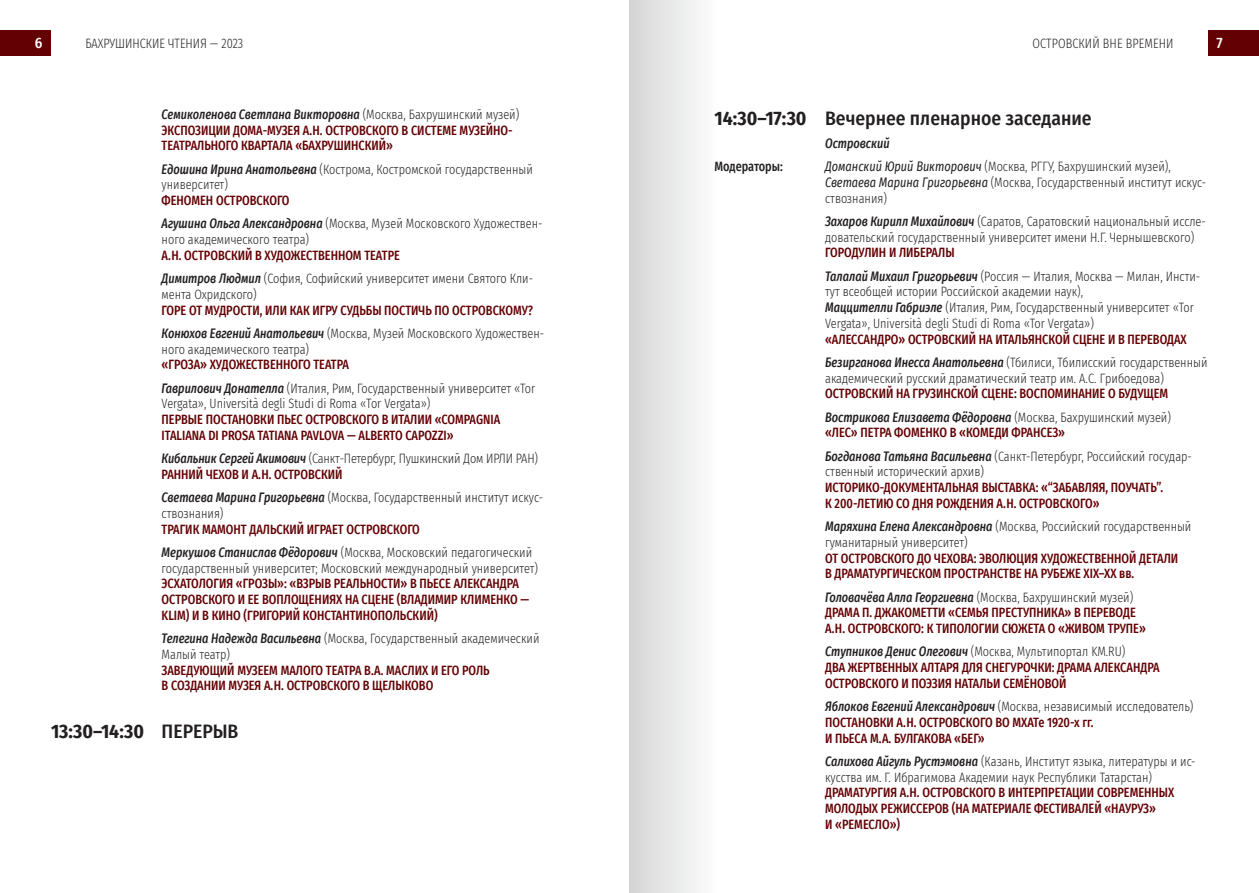
<style>
.page{position:relative;width:1259px;height:893px;background:#fff}
.page>*{position:absolute;margin:0;border:0;box-sizing:border-box;transform-origin:0 0}
.t1{font:500 19.5px "Fira Sans Condensed";color:#231f20}
.t2{font:700 19.5px "Fira Sans Condensed";color:#231f20}
.t3{font:500 15px "Fira Sans Condensed";color:#fff}
.t4{font:300 13.5px/15.8px "Fira Sans Condensed";color:#231f20;scale:.9 1}
.t5{font:500 13.5px/15.8px "Fira Sans Condensed";color:#630003;scale:.9 1}
.t6{font:500 13.5px "Fira Sans Condensed";letter-spacing:-.005em;color:#231f20;scale:.9 1}
.t7{font:italic 500 13.5px "Fira Sans Condensed";color:#231f20;scale:.9 1}
.s1{font-style:italic;color:#231f20}
.s2{font-weight:300;color:#231f20}
.s3{font-weight:500;font-style:italic}
.s4{font-weight:500;color:#630003}
.s5{font-weight:500}
.s6{font-weight:700}
.s7{font-weight:400;font-style:italic}
</style>
<div class="page">
<div style="left:0;top:30px;width:50px;height:26px;background:#630003"></div>
<div style="left:1208px;top:30px;width:51px;height:26px;background:#630003"></div>
<div style="left:629px;top:0;width:88px;height:893px;background:linear-gradient(to right,#d5d5d5,#fdfdfd)"></div>
<p class="t3" style="left:35px;top:31px;width:9px">6</p>
<p class="t4" style="left:85px;top:35px;width:177px">БАХРУШИНСКИЕ ЧТЕНИЯ — 2023</p>
<p class="t4" style="left:1032px;top:35px;width:158px">ОСТРОВСКИЙ ВНЕ ВРЕМЕНИ</p>
<p class="t3" style="left:1216px;top:31px;width:8px">7</p>
<p class="t5" style="left:162px;top:106px;width:399px"><span class="s1">Семиколенова Светлана Викторовна</span> <span class="s2">(Москва, Бахрушинский музей)<br></span>ЭКСПОЗИЦИИ ДОМА-МУЗЕЯ А.Н. ОСТРОВСКОГО В СИСТЕМЕ МУЗЕЙНО-<br>ТЕАТРАЛЬНОГО КВАРТАЛА «БАХРУШИНСКИЙ»</p>
<p class="t4" style="left:162px;top:161px;width:414px"><span class="s3">Едошина Ирина Анатольевна</span> (Кострома, Костромской государственный университет)</p>
<p class="t4" style="left:162px;top:189px;width:425px;line-height:23.2px"><span class="s4">ФЕНОМЕН ОСТРОВСКОГО<br></span><span class="s3">Агушина Ольга Александровна</span> (Москва, Музей Московского Художествен-</p>
<p class="t4" style="left:162px;top:232px;width:165px">ного академического театра)</p>
<p class="t4" style="left:162px;top:244px;width:414px;line-height:23.2px"><span class="s4">А.Н. ОСТРОВСКИЙ В ХУДОЖЕСТВЕННОМ ТЕАТРЕ<br></span><span class="s3">Димитров Людмил</span> (София, Софийский университет имени Святого Кли-</p>
<p class="t4" style="left:162px;top:286px;width:107px">мента Охридского)</p>
<p class="t5" style="left:162px;top:298px;width:426px;line-height:23.2px">ГОРЕ ОТ МУДРОСТИ, ИЛИ КАК ИГРУ СУДЬБЫ ПОСТИЧЬ ПО ОСТРОВСКОМУ?<br><span class="s1">Конюхов Евгений Анатольевич</span> <span class="s2">(Москва, Музей Московского Художествен-</span></p>
<p class="t4" style="left:162px;top:341px;width:165px">ного академического театра)</p>
<p class="t4" style="left:162px;top:353px;width:417px;line-height:23.2px"><span class="s4">«ГРОЗА» ХУДОЖЕСТВЕННОГО ТЕАТРА<br></span><span class="s3">Гаврилович Донателла</span> (Италия, Рим, Государственный университет «Tor</p>
<p class="t4" style="left:162px;top:396px;width:300px">Vergata», Università degli Studi di Roma «Tor Vergata»)</p>
<p class="t5" style="left:162px;top:411px;width:378px">ПЕРВЫЕ ПОСТАНОВКИ ПЬЕС ОСТРОВСКОГО В ИТАЛИИ «COMPAGNIA<br>ITALIANA DI PROSA TATIANA PAVLOVA — ALBERTO CAPOZZI»</p>
<p class="t4" style="left:162px;top:451px;width:420px"><span class="s3">Кибальник Сергей Акимович</span> (Санкт-Петербург, Пушкинский Дом ИРЛИ РАН)<br><span class="s4">РАННИЙ ЧЕХОВ И А.Н. ОСТРОВСКИЙ</span></p>
<p class="t4" style="left:162px;top:490px;width:425px"><span class="s3">Светаева Марина Григорьевна</span> (Москва, Государственный институт искус&shy;ствознания)</p>
<p class="t5" style="left:162px;top:517px;width:413px;line-height:23.2px">ТРАГИК МАМОНТ ДАЛЬСКИЙ ИГРАЕТ ОСТРОВСКОГО<br><span class="s1">Меркушов Станислав Фёдорович</span> <span class="s2">(Москва, Московский педагогический</span></p>
<p class="t4" style="left:162px;top:560px;width:420px">государственный университет; Московский международный университет)</p>
<p class="t5" style="left:162px;top:575px;width:410px">ЭСХАТОЛОГИЯ «ГРОЗЫ»: «ВЗРЫВ РЕАЛЬНОСТИ» В ПЬЕСЕ АЛЕКСАНДРА<br>ОСТРОВСКОГО И ЕЕ ВОПЛОЩЕНИЯХ НА СЦЕНЕ (ВЛАДИМИР КЛИМЕНКО —<br>KLIM) И В КИНО (ГРИГОРИЙ КОНСТАНТИНОПОЛЬСКИЙ)</p>
<p class="t4" style="left:162px;top:631px;width:421px"><span class="s3">Телегина Надежда Васильевна</span> (Москва, Государственный академический<br>Малый театр)</p>
<p class="t5" style="left:162px;top:661px;width:366px">ЗАВЕДУЮЩИЙ МУЗЕЕМ МАЛОГО ТЕАТРА В.А. МАСЛИХ И ЕГО РОЛЬ<br>В СОЗДАНИИ МУЗЕЯ А.Н. ОСТРОВСКОГО В ЩЕЛЫКОВО</p>
<h1 class="t2" style="left:51px;top:715px;width:189px">13:30–14:30 <span class="s5">ПЕРЕРЫВ</span></h1>
<h1 class="t1" style="left:714px;top:102px;width:378px"><span class="s6">14:30–17:30</span> Вечернее пленарное заседание</h1>
<p class="t7" style="left:825px;top:132px;width:73px">Островский</p>
<p class="t6" style="left:714px;top:156px;width:77px">Модераторы:</p>
<p class="t4" style="left:825px;top:158px;width:425px"><span class="s7">Доманский Юрий Викторович</span> (Москва, РГГУ, Бахрушинский музей),<br><span class="s7">Светаева Марина Григорьевна</span> (Москва, Государственный институт искус&shy;ствознания)</p>
<p class="t4" style="left:825px;top:213px;width:424px"><span class="s3">Захаров Кирилл Михайлович</span> (Саратов, Саратовский национальный иссле&shy;довательский государственный университет имени Н.Г. Чернышевского)</p>
<p class="t4" style="left:825px;top:241px;width:418px;line-height:23.2px"><span class="s4">ГОРОДУЛИН И ЛИБЕРАЛЫ<br></span><span class="s3">Талалай Михаил Григорьевич</span> (Россия — Италия, Москва — Милан, Инсти-</p>
<p class="t4" style="left:825px;top:284px;width:411px">тут всеобщей истории Российской академии наук),<br><span class="s3">Маццителли Габриэле</span> (Италия, Рим, Государственный университет «Tor<br>Vergata», Università degli Studi di Roma «Tor Vergata»)</p>
<p class="t5" style="left:825px;top:327px;width:426px;line-height:23.2px">«АЛЕССАНДРО» ОСТРОВСКИЙ НА ИТАЛЬЯНСКОЙ СЦЕНЕ И В ПЕРЕВОДАХ<br><span class="s1">Безирганова Инесса Анатольевна</span> <span class="s2">(Тбилиси, Тбилисский государственный</span></p>
<p class="t4" style="left:825px;top:370px;width:378px">академический русский драматический театр им. А.С. Грибоедова)</p>
<p class="t5" style="left:825px;top:381px;width:386px;line-height:23.2px">ОСТРОВСКИЙ НА ГРУЗИНСКОЙ СЦЕНЕ: ВОСПОМИНАНИЕ О БУДУЩЕМ<br><span class="s1">Вострикова Елизавета Фёдоровна</span> <span class="s2">(Москва, Бахрушинский музей)</span></p>
<p class="t4" style="left:825px;top:421px;width:409px;line-height:23.2px"><span class="s4">«ЛЕС» ПЕТРА ФОМЕНКО В «КОМЕДИ ФРАНСЕЗ»<br></span><span class="s3">Богданова Татьяна Васильевна</span> (Санкт-Петербург, Российский государ-</p>
<p class="t4" style="left:825px;top:464px;width:178px">ственный исторический архив)</p>
<p class="t5" style="left:825px;top:479px;width:377px">ИСТОРИКО-ДОКУМЕНТАЛЬНАЯ ВЫСТАВКА: «“ЗАБАВЛЯЯ, ПОУЧАТЬ”.<br>К 200‑ЛЕТИЮ СО ДНЯ РОЖДЕНИЯ А.Н. ОСТРОВСКОГО»</p>
<p class="t4" style="left:825px;top:518px;width:408px"><span class="s3">Маряхина Елена Александровна</span> (Москва, Российский государственный гуманитарный университет)</p>
<p class="t5" style="left:825px;top:549px;width:394px">ОТ ОСТРОВСКОГО ДО ЧЕХОВА: ЭВОЛЮЦИЯ ХУДОЖЕСТВЕННОЙ ДЕТАЛИ<br>В ДРАМАТУРГИЧЕСКОМ ПРОСТРАНСТВЕ НА РУБЕЖЕ XIX–XX вв.</p>
<p class="t5" style="left:825px;top:588px;width:358px"><span class="s1">Головачёва Алла Георгиевна</span> <span class="s2">(Москва, Бахрушинский музей)<br></span>ДРАМА П. ДЖАКОМЕТТИ «СЕМЬЯ ПРЕСТУПНИКА» В ПЕРЕВОДЕ<br>А.Н. ОСТРОВСКОГО: К ТИПОЛОГИИ СЮЖЕТА О «ЖИВОМ ТРУПЕ»</p>
<p class="t5" style="left:825px;top:643px;width:373px"><span class="s1">Ступников Денис Олегович</span> <span class="s2">(Москва, Мультипортал KM.RU)<br></span>ДВА ЖЕРТВЕННЫХ АЛТАРЯ ДЛЯ СНЕГУРОЧКИ: ДРАМА АЛЕКСАНДРА<br>ОСТРОВСКОГО И ПОЭЗИЯ НАТАЛЬИ СЕМЁНОВОЙ</p>
<p class="t5" style="left:825px;top:698px;width:411px"><span class="s1">Яблоков Евгений Александрович</span> <span class="s2">(Москва, независимый исследователь)<br></span>ПОСТАНОВКИ А.Н. ОСТРОВСКОГО ВО МХАТе 1920‑х гг.<br>И ПЬЕСА М.А. БУЛГАКОВА «БЕГ»</p>
<p class="t4" style="left:825px;top:753px;width:413px"><span class="s3">Салихова Айгуль Рустэмовна</span> (Казань, Институт языка, литературы и ис&shy;кусства им. Г. Ибрагимова Академии наук Республики Татарстан)</p>
<p class="t5" style="left:825px;top:784px;width:389px">ДРАМАТУРГИЯ А.Н. ОСТРОВСКОГО В ИНТЕРПРЕТАЦИИ СОВРЕМЕННЫХ<br>МОЛОДЫХ РЕЖИССЕРОВ (НА МАТЕРИАЛЕ ФЕСТИВАЛЕЙ «НАУРУЗ»<br>И «РЕМЕСЛО»)</p>
</div>
